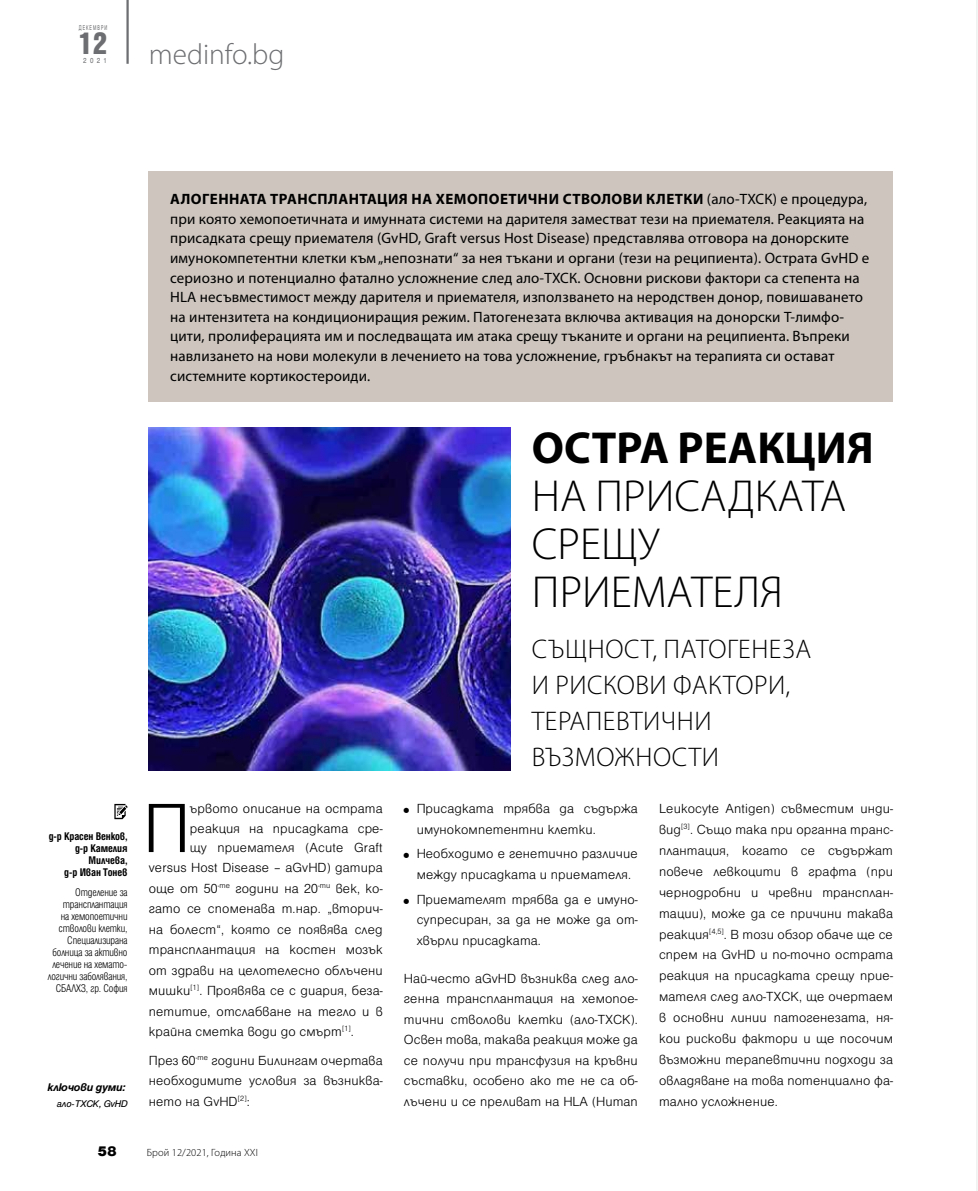
<style>
.page{position:relative;width:978px;height:1191px;background:#fff}
.page>*{position:absolute;margin:0;border:0;box-sizing:border-box;transform-origin:0 0}
.t1{font:300 75.15px "Helen Pro";color:#000}
.t2{font:300 45px/48px "Myriad Pro";color:#000}
.t3{font:700 45px "Myriad Pro";color:#000}
.t4{font:300 29.25px "Myriad Pro";color:#6d6e71}
.t5{font:700 27.45px "Iskar";color:#6d6e71}
.t6{font:300 27px/36px "Myriad Pro";letter-spacing:.02em;color:#000}
.t7{font:15px/19.6px "Myriad Pro";letter-spacing:.01em;color:#000}
.t8{font:900 15px "Helen Pro";color:#000}
.t9{font:300 14.25px/20.9px "Helen Pro";letter-spacing:.01em;color:#000;text-align:justify}
.t10{font:300 condensed 12px/12px "Helen Pro";letter-spacing:-.01em;color:#000;text-align:right}
.t11{font:700 condensed 12px/12px "Helen Pro";letter-spacing:-.01em;color:#000;text-align:right}
.t12{font:italic 700 12px "Helen Pro";letter-spacing:-.01em;color:#000}
.t13{font:300 10.5px "Myriad Pro";letter-spacing:.01em;color:#000}
.t14{font:italic 10.5px "Helen Pro";letter-spacing:-.01em;color:#000}
.t15{font:7.95px "Helen Pro";color:#6d6e71;scale:.87 1}
.t16{font:7.5px "Helen Pro";letter-spacing:.245em;color:#6d6e71;scale:.57 1}
.s1{font-weight:700}
</style>
<div class="page">
<hr style="left:977px;top:0;width:1px;height:1191px;background:#e6e7e8">
<hr style="left:126px;top:0;width:3px;height:64px;background:#6d6e71">
<svg style="left:114px;top:804px;width:14px;height:15px"></svg>
<div style="left:149px;top:172px;width:744px;height:230px;background:#cdc5be"></div>
<img style="left:149px;top:427px;width:361px;height:344px">
<p class="t16" style="left:79px;top:24px;width:52px">ДЕКЕМВРИ</p>
<p class="t15" style="left:83px;top:56px;width:29px">2021</p>
<h3 class="t5" style="left:79px;top:27px;width:30px">12</h3>
<h3 class="t4" style="left:149px;top:36px;width:137px">medinfo.bg</h3>
<p class="t11" style="left:49px;top:830px;width:80px">д-р Красен Венков, д-р Камелия<br>Милчева,<br>д-р Иван Тонев</p>
<p class="t10" style="left:48px;top:886px;width:81px">Отделение за трансплантация<br>на хемопоетични стволови клетки,<br>Специализирана болница за активно лечение на хемато&shy;логични заболявания,<br>СБАЛХЗ, гр. София</p>
<p class="t12" style="left:47px;top:1080px;width:82px">ключови думи:</p>
<p class="t14" style="left:57px;top:1098px;width:72px">ало-ТХСК, GvHD</p>
<p class="t7" style="left:170px;top:189px;width:701px"><span class="s1">АЛОГЕННАТА ТРАНСПЛАНТАЦИЯ НА ХЕМОПОЕТИЧНИ СТВОЛОВИ КЛЕТКИ</span> (ало-ТХСК) е процедура, при която хемопоетичната и имунната системи на дарителя заместват тези на приемателя. Реакцията на присадката срещу приемателя (GvHD, Graft versus Host Disease) представлява отговора на донорските имунокомпетентни клетки към „непознати“ за нея тъкани и органи (тези на реципиента). Острата GvHD e сериозно и потенциално фатално усложнение след ало-ТХСК. Основни рискови фактори са степента на HLA несъвместимост между дарителя и приемателя, използването на неродствен донор, повишаването на интензитета на кондициониращия режим. Патогенезата включва активация на донорски Т-лимфо&shy;цити, пролиферацията им и последващата им атака срещу тъканите и органи на реципиента. Въпреки навлизането на нови молекули в лечението на това усложнение, гръбнакът на терапията си остават системните кортикостероиди.</p>
<h2 class="t3" style="left:532px;top:419px;width:343px">OСТРА РЕАКЦИЯ</h2>
<h2 class="t2" style="left:532px;top:472px;width:316px">НА ПРИСАДКАТА<br>СРЕЩУ<br>ПРИЕМАТЕЛЯ</h2>
<h1 class="t1" style="left:143px;top:790px;width:48px">П</h1>
<p class="t9" style="left:190px;top:798px;width:194px">ървото описание на острата</p>
<p class="t9" style="left:190px;top:817px;width:194px">реакция на присадката сре-</p>
<p class="t9" style="left:190px;top:837px;width:194px">щу приемателя (Acute Graft</p>
<p class="t9" style="left:149px;top:857px;width:235px">versus Host Disease – aGvHD) датира</p>
<p class="t9" style="left:149px;top:878px;width:235px">още от 50<sup>-те</sup> години на 20<sup>-ти</sup> век, ко-</p>
<p class="t9" style="left:149px;top:898px;width:235px">гато се споменава т.нар. „вторич-</p>
<p class="t9" style="left:149px;top:919px;width:235px">на болест“, която се появява след</p>
<p class="t9" style="left:149px;top:939px;width:235px">трансплантация на костен мозък</p>
<p class="t9" style="left:149px;top:959px;width:235px">от здрави на целотелесно облъчени</p>
<p class="t9" style="left:149px;top:980px;width:235px">мишки<sup>[1]</sup>. Проявява се с диария, беза-</p>
<p class="t9" style="left:149px;top:1000px;width:235px">петитие, отслабване на тегло и в</p>
<p class="t9" style="left:149px;top:1021px;width:207px">крайна сметка води до смърт<sup>[1]</sup>.</p>
<p class="t9" style="left:149px;top:1050px;width:235px;line-height:20.4px">През 60<sup>-те</sup> години Билингам очертава необходимите условия за възниква&shy;нето на GvHD<sup>[2]</sup>:</p>
<h3 class="t6" style="left:532px;top:631px;width:281px">СЪЩНОСТ, ПАТОГЕНЕЗА<br>И РИСКОВИ ФАКТОРИ,<br>ТЕРАПЕВТИЧНИ<br>ВЪЗМОЖНОСТИ</h3>
<p class="t9" style="left:417px;top:798px;width:223px">Присадката трябва да съдържа имунокомпетентни клетки.</p>
<p class="t9" style="left:417px;top:843px;width:223px">Необходимо е генетично различие между присадката и приемателя.</p>
<p class="t9" style="left:417px;top:889px;width:223px">Приемателят трябва да е имуно&shy;супресиран, за да не може да от&shy;хвърли присадката.</p>
<p class="t9" style="left:404px;top:967px;width:235px">Най-често аGvHD възниква след ало&shy;генна трансплантация на хемопое&shy;тични стволови клетки (ало-ТХСК).<br>Освен това, такава реакция може да се получи при трансфузия на кръвни съставки, особено ако те не са об&shy;лъчени и се преливат на HLA (Human</p>
<p class="t9" style="left:659px;top:798px;width:235px">Leukocyte Antigen) съвместим инди&shy;вид<sup>[3]</sup>. Също така при органна транс&shy;плантация, когато се съдържат повече левкоцити в графта (при чернодробни и чревни трансплан&shy;тации), може да се причини такава реакция<sup>[4,5]</sup>. В този обзор обаче ще се спрем на GvHD и по-точно острата реакция на присадката срещу прие&shy;мателя след ало-ТХСК, ще очертаем в основни линии патогенезата, ня&shy;кои рискови фактори и ще посочим възможни терапевтични подходи за овладяване на това потенциално фа&shy;тално усложнение.</p>
<p class="t8" style="left:98px;top:1142px;width:21px">58</p>
<p class="t13" style="left:147px;top:1145px;width:113px">Брой 12/2021, Година XXI</p>
</div>
